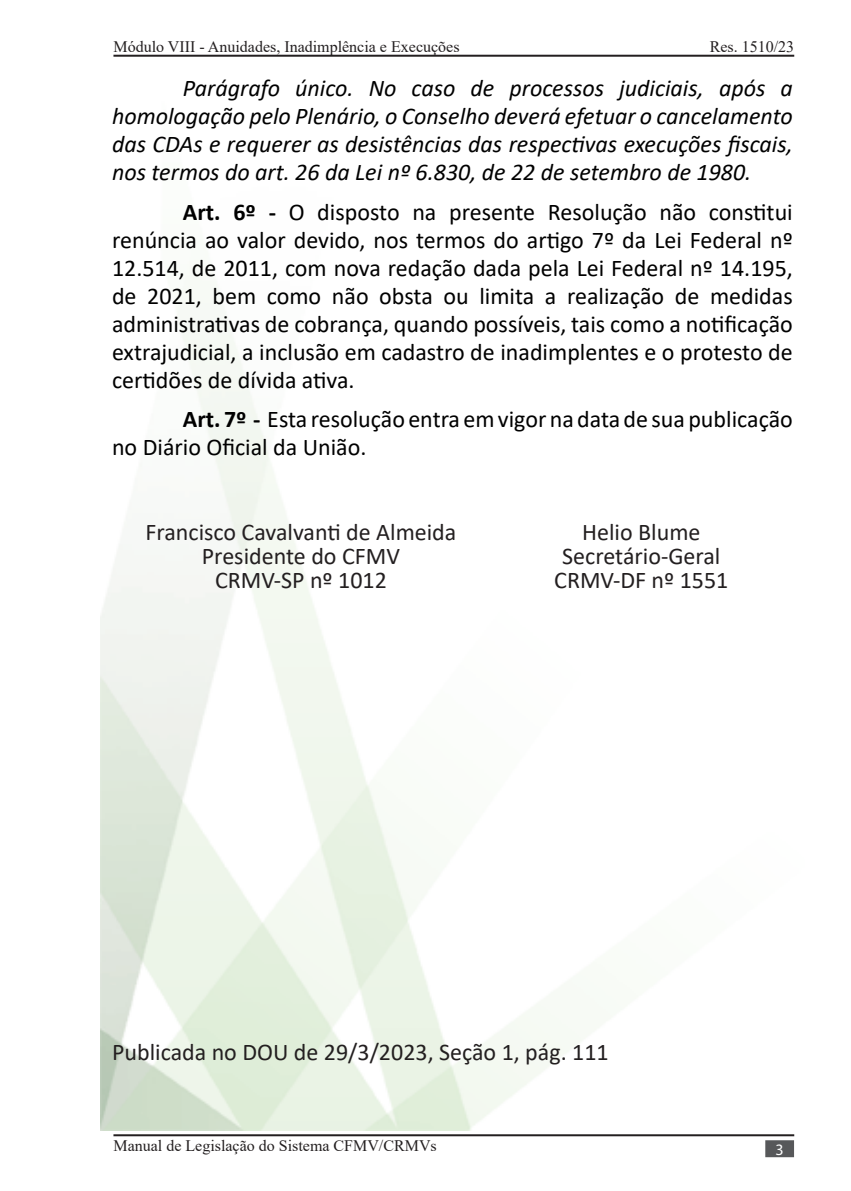
<style>
.page{position:relative;width:851px;height:1191px;background:#fff}
.page>*{position:absolute;margin:0;border:0;box-sizing:border-box;transform-origin:0 0}
.t1{font:24px/28px "Calibri";color:#000;text-align:justify}
.t2{font:italic 24px/28px "Calibri";color:#000;text-align:justify}
.t3{font:24px/24px "Calibri";color:#231f20;text-align:center}
.t4{font:16px "Times New Roman";color:#231f20}
.t5{font:16px "Myriad Pro";color:#fff}
.s1{font-weight:700}
</style>
<div class="page">
<hr style="left:113px;top:1134px;width:681px;height:2px;background:#231f20">
<hr style="left:113px;top:55px;width:681px;height:2px;background:#231f20">
<div style="left:765px;top:1140px;width:28px;height:17px;background:#57585a;border:2px solid #57585a"></div>
<p class="t4" style="left:113px;top:35px;width:347px">Módulo VIII - Anuidades, Inadimplência e Execuções</p>
<p class="t4" style="left:709px;top:35px;width:86px">Res. 1510/23</p>
<p class="t2" style="left:112px;top:73px;width:682px;text-indent:71px">Parágrafo único. No caso de processos judiciais, após a homologação pelo Plenário, o Conselho deverá efetuar o cancelamento das CDAs e requerer as desistências das respectivas execuções fiscais, nos termos do art. 26 da Lei nº 6.830, de 22 de setembro de 1980.</p>
<p class="t1" style="left:112px;top:197px;width:682px;text-indent:71px"><span class="s1">Art. 6º -</span> O disposto na presente Resolução não constitui renúncia ao valor devido, nos termos do artigo 7º da Lei Federal nº 12.514, de 2011, com nova redação dada pela Lei Federal nº 14.195, de 2021, bem como não obsta ou limita a realização de medidas administrativas de cobrança, quando possíveis, tais como a notificação extrajudicial, a inclusão em cadastro de inadimplentes e o protesto de certidões de dívida ativa.</p>
<p class="t1" style="left:112px;top:404px;width:682px;text-indent:71px"><span class="s1">Art. 7º -</span> Esta resolução entra em vigor na data de sua publicação no Diário Oficial da União.</p>
<p class="t3" style="left:145px;top:519px;width:312px">Francisco Cavalvanti de Almeida<br>Presidente do CFMV<br>CRMV-SP nº 1012</p>
<p class="t3" style="left:582px;top:519px;width:120px">Helio Blume</p>
<p class="t3" style="left:562px;top:543px;width:160px">Secretário-Geral</p>
<p class="t3" style="left:554px;top:567px;width:176px">CRMV-DF nº 1551</p>
<p class="t3" style="left:112px;top:1039px;width:498px">Publicada no DOU de 29/3/2023, Seção 1, pág. 111</p>
<p class="t4" style="left:113px;top:1134px;width:325px">Manual de Legislação do Sistema CFMV/CRMVs</p>
<p class="t5" style="left:775px;top:1140px;width:10px">3</p>
</div>
